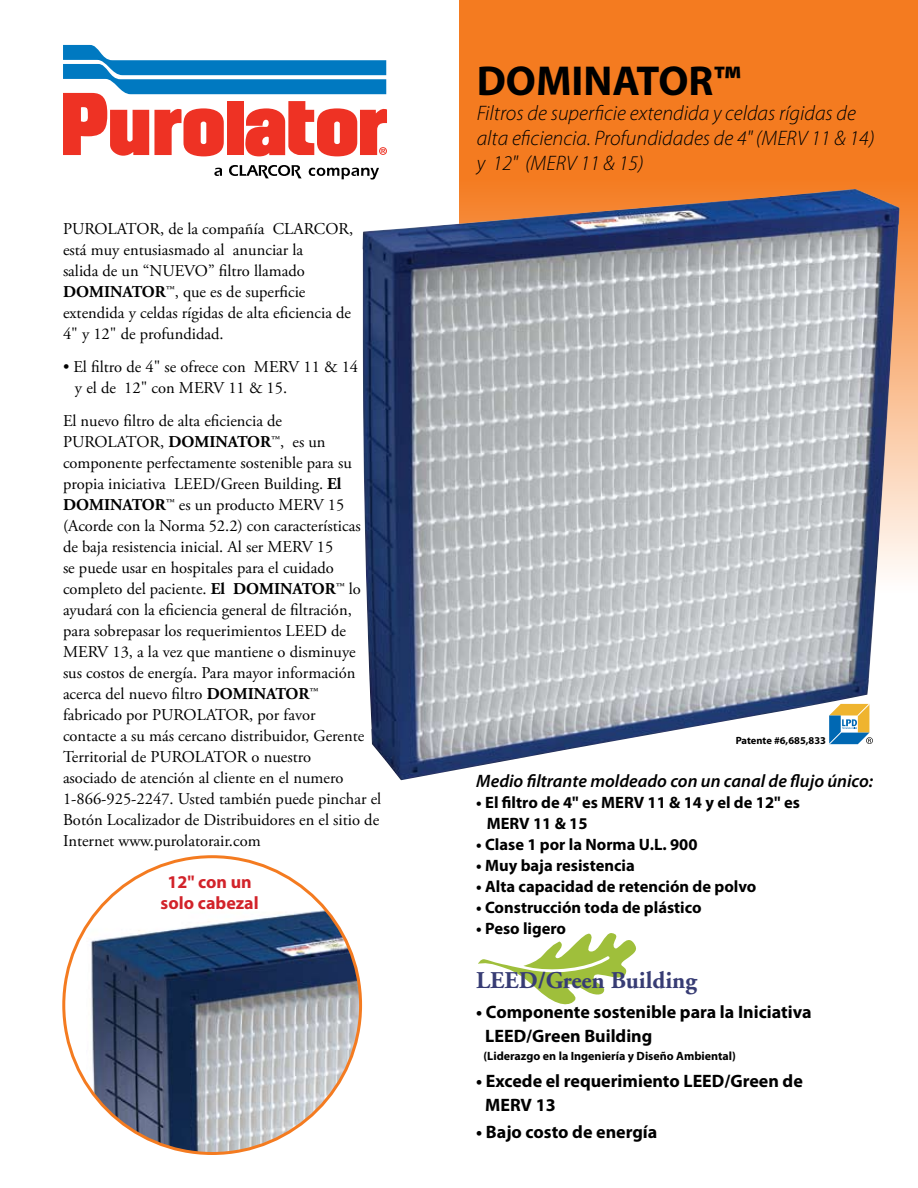
<style>
.page{position:relative;width:918px;height:1188px;background:#fff}
.page>*{position:absolute;margin:0;border:0;box-sizing:border-box;transform-origin:0 0}
.t1{font:700 42px "Myriad Pro";color:#000}
.t2{font:700 24px "Adobe Garamond";color:#373c74}
.t3{font:italic 300 21px/25.2px "Myriad Pro";color:#000}
.t4{font:700 18px/24px "Myriad Pro";color:#000}
.t5{font:italic 600 18px "Myriad Pro";color:#000}
.t6{font:700 18px/21px "Myriad Pro";color:#d2232a;text-align:center}
.t7{font:16.5px/21px "Adobe Garamond Pro";color:#000}
.t8{font:700 16.5px/21px "Myriad Pro";color:#000}
.t9{font:700 12px "Myriad Pro";color:#000}
.t10{font:700 10.5px "Myriad Pro";letter-spacing:-.005em;color:#000}
.s1{font-weight:700}
</style>
<div class="page">
<div style="left:459px;top:0;width:459px;height:194px;background:#f47b20"></div>
<div style="left:459px;top:180px;width:459px;height:414px;background:linear-gradient(to bottom,#f47c21,#fffffe)"></div>
<svg style="left:214px;top:168px;width:8px;height:8px"></svg>
<svg style="left:229px;top:165px;width:73px;height:13px"></svg>
<svg style="left:309px;top:168px;width:70px;height:12px"></svg>
<svg style="left:63px;top:45px;width:324px;height:111px"></svg>
<img style="left:70px;top:878px;width:291px;height:276px">
<img style="left:363px;top:189px;width:537px;height:591px">
<svg style="left:478px;top:933px;width:158px;height:72px"></svg>
<svg style="left:829px;top:704px;width:44px;height:40px"></svg>
<p class="t7" style="left:63px;top:219px;width:292px">PUROLATOR, de la compañía CLARCOR, está muy entusiasmado al anunciar la<br>salida de un “NUEVO” filtro llamado <span class="s1">DOMINATOR</span>™, que es de superficie extendida y celdas rígidas de alta eficiencia de 4" y 12" de profundidad.</p>
<p class="t7" style="left:75px;top:357px;width:285px;text-indent:-12px">• El filtro de 4" se ofrece con MERV 11 &amp; 14 y el de 12" con MERV 11 &amp; 15.</p>
<p class="t7" style="left:63px;top:411px;width:320px">El nuevo filtro de alta eficiencia de PUROLATOR, <span class="s1">DOMINATOR</span>™, es un componente perfectamente sostenible para su propia iniciativa LEED/Green Building. <span class="s1">El DOMINATOR</span>™ es un producto MERV 15 (Acorde con la Norma 52.2) con características<br>de baja resistencia inicial. Al ser MERV 15<br>se puede usar en hospitales para el cuidado completo del paciente. <span class="s1">El DOMINATOR</span>™ lo ayudará con la eficiencia general de filtración, para sobrepasar los requerimientos LEED de MERV 13, a la vez que mantiene o disminuye<br>sus costos de energía. Para mayor información acerca del nuevo filtro <span class="s1">DOMINATOR</span>™ fabricado por PUROLATOR, por favor<br>contacte a su más cercano distribuidor, Gerente Territorial de PUROLATOR o nuestro<br>asociado de atención al cliente en el numero 1-866-925-2247. Usted también puede pinchar el Botón Localizador de Distribuidores en el sitio de Internet www.purolatorair.com</p>
<p class="t6" style="left:161px;top:871px;width:100px">12" con un solo cabezal</p>
<h1 class="t1" style="left:477px;top:53px;width:266px">DOMINATOR™</h1>
<p class="t3" style="left:477px;top:100px;width:399px">Filtros de superficie extendida y celdas rígidas de alta eficiencia. Profundidades de 4" (MERV 11 &amp; 14) y 12" (MERV 11 &amp; 15)</p>
<p class="t10" style="left:736px;top:734px;width:92px">Patente #6,685,833</p>
<p class="t5" style="left:476px;top:769px;width:399px">Medio filtrante moldeado con un canal de flujo único:</p>
<p class="t8" style="left:487px;top:791px;width:315px;text-indent:-10px">• El filtro de 4" es MERV 11 &amp; 14 y el de 12" es<br>MERV 11 &amp; 15</p>
<p class="t8" style="left:476px;top:833px;width:223px">• Clase 1 por la Norma U.L. 900</p>
<p class="t8" style="left:476px;top:854px;width:160px">• Muy baja resistencia</p>
<p class="t8" style="left:476px;top:875px;width:282px">• Alta capacidad de retención de polvo</p>
<p class="t8" style="left:476px;top:896px;width:227px">• Construcción toda de plástico</p>
<p class="t8" style="left:476px;top:917px;width:91px">• Peso ligero</p>
<h2 class="t2" style="left:476px;top:967px;width:222px">LEED/Green Building</h2>
<p class="t4" style="left:485px;top:999px;width:328px;text-indent:-9px">• Componente sostenible para la Iniciativa<br>LEED/Green Building</p>
<p class="t9" style="left:484px;top:1048px;width:254px">(Liderazgo en la Ingeniería y Diseño Ambiental)</p>
<p class="t4" style="left:485px;top:1068px;width:319px;text-indent:-9px">• Excede el requerimiento LEED/Green de<br>MERV 13</p>
<p class="t4" style="left:476px;top:1119px;width:183px">• Bajo costo de energía</p>
</div>
